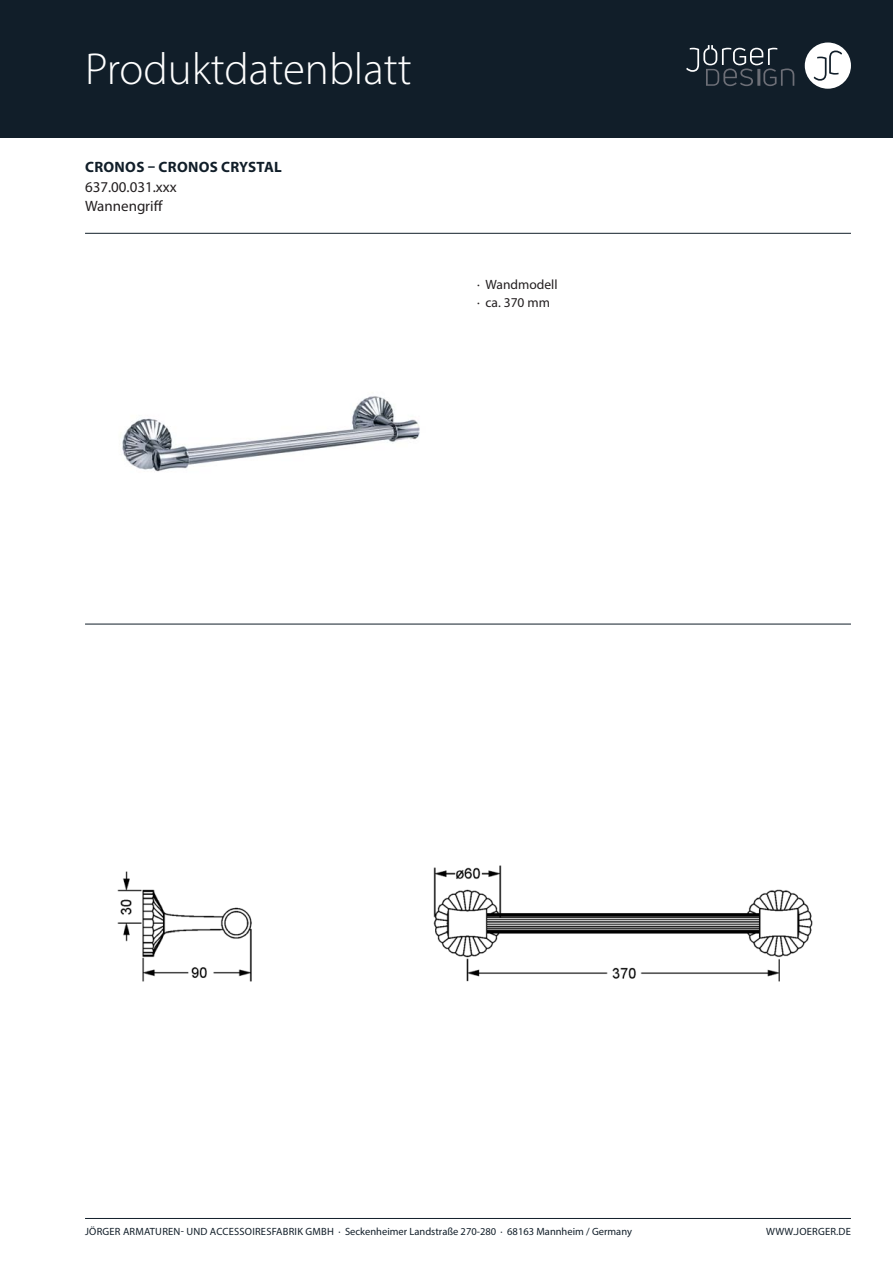
<style>
.page{position:relative;width:893px;height:1263px;background:#fff}
.page>*{position:absolute;margin:0;border:0;box-sizing:border-box;transform-origin:0 0}
.t1{font:300 45px "Myriad Pro";color:#fff}
.t2{font:15px "Myriad Pro";color:#231f20}
.t3{font:700 15px "Myriad Pro";letter-spacing:.02em;color:#111e29}
.t4{font:13.5px/18px "Myriad Pro";color:#231f20}
.t5{font:10.5px "Myriad Pro";letter-spacing:.005em;color:#111e29}
</style>
<div class="page">
<div style="left:0;top:0;width:893px;height:138px;background:#111e29"></div>
<div style="left:805px;top:43px;width:46px;height:46px;background:#fff;border-radius:50%"></div>
<svg style="left:814px;top:51px;width:28px;height:30px"></svg>
<svg style="left:686px;top:45px;width:108px;height:41px"></svg>
<hr style="left:85px;top:1218px;width:766px;height:1px;background:#111e29">
<hr style="left:85px;top:233px;width:766px;height:1px;background:#111e29">
<hr style="left:85px;top:624px;width:766px;height:1px;background:#111e29">
<img style="left:122px;top:396px;width:298px;height:76px">
<img style="left:117px;top:865px;width:696px;height:117px">
<h1 class="t1" style="left:85px;top:52px;width:328px">Produktdatenblatt</h1>
<h2 class="t3" style="left:85px;top:161px;width:198px">CRONOS – CRONOS CRYSTAL</h2>
<h2 class="t2" style="left:85px;top:200px;width:79px">Wannengriff</h2>
<h2 class="t2" style="left:85px;top:181px;width:93px">637.00.031.xxx</h2>
<p class="t4" style="left:477px;top:277px;width:82px">· Wandmodell · ca. 370 mm</p>
<p class="t5" style="left:85px;top:1228px;width:548px">JÖRGER ARMATUREN- UND ACCESSOIRESFABRIK GMBH · Seckenheimer Landstraße 270-280 · 68163 Mannheim / Germany</p>
<p class="t5" style="left:766px;top:1228px;width:86px">WWW.JOERGER.DE</p>
</div>
